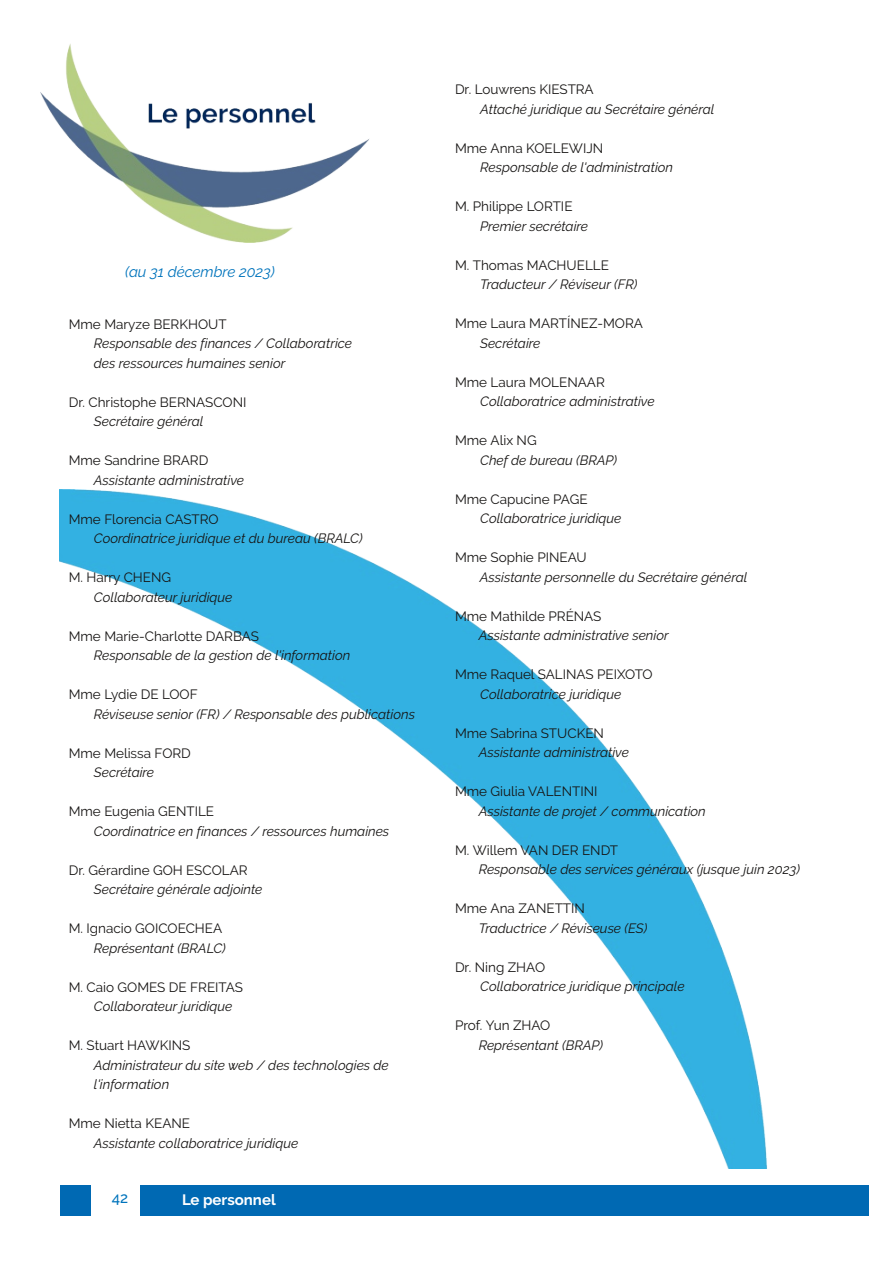
<style>
.page{position:relative;width:893px;height:1263px;background:#fff}
.page>*{position:absolute;margin:0;border:0;box-sizing:border-box;transform-origin:0 0}
.t1{font:italic 15px "Raleway";color:#0074bc}
.t2{font:700 15px "Raleway";color:#fff}
.t3{font:500 15px "Raleway";color:#0074bc}
.t4{font:italic 13.5px/19.5px "Raleway";color:#161413}
.t5{font:13.5px "Raleway";color:#161413}
</style>
<div class="page">
<div style="left:60px;top:1185px;width:809px;height:31px;background:#0069b3"></div>
<div style="left:91px;top:1185px;width:49px;height:31px;background:#fff"></div>
<img style="left:60px;top:490px;width:707px;height:678px">
<img style="left:41px;top:44px;width:328px;height:198px">
<p class="t1" style="left:125px;top:263px;width:151px">(au 31 décembre 2023)</p>
<p class="t5" style="left:69px;top:316px;width:159px">Mme Maryze BERKHOUT</p>
<p class="t4" style="left:94px;top:334px;width:260px">Responsable des finances / Collaboratrice des ressources humaines senior</p>
<p class="t5" style="left:69px;top:394px;width:179px">Dr. Christophe BERNASCONI</p>
<p class="t4" style="left:94px;top:412px;width:111px">Secrétaire général</p>
<p class="t5" style="left:69px;top:452px;width:141px">Mme Sandrine BRARD</p>
<p class="t4" style="left:94px;top:470px;width:152px">Assistante administrative</p>
<p class="t5" style="left:69px;top:511px;width:152px">Mme Florencia CASTRO</p>
<p class="t4" style="left:94px;top:529px;width:270px">Coordinatrice juridique et du bureau (BRALC)</p>
<p class="t5" style="left:69px;top:569px;width:104px">M. Harry CHENG</p>
<p class="t4" style="left:94px;top:587px;width:140px">Collaborateur juridique</p>
<p class="t5" style="left:69px;top:628px;width:192px">Mme Marie-Charlotte DARBAS</p>
<p class="t4" style="left:94px;top:646px;width:258px">Responsable de la gestion de l'information</p>
<p class="t5" style="left:69px;top:686px;width:130px">Mme Lydie DE LOOF</p>
<p class="t4" style="left:94px;top:704px;width:323px">Réviseuse senior (FR) / Responsable des publications</p>
<p class="t5" style="left:69px;top:745px;width:124px">Mme Melissa FORD</p>
<p class="t4" style="left:94px;top:763px;width:62px">Secrétaire</p>
<p class="t5" style="left:69px;top:803px;width:147px">Mme Eugenia GENTILE</p>
<p class="t4" style="left:94px;top:821px;width:297px">Coordinatrice en finances / ressources humaines</p>
<p class="t5" style="left:69px;top:862px;width:180px">Dr. Gérardine GOH ESCOLAR</p>
<p class="t4" style="left:94px;top:880px;width:170px">Secrétaire générale adjointe</p>
<p class="t5" style="left:69px;top:920px;width:155px">M. Ignacio GOICOECHEA</p>
<p class="t4" style="left:94px;top:938px;width:133px">Représentant (BRALC)</p>
<p class="t5" style="left:69px;top:979px;width:176px">M. Caio GOMES DE FREITAS</p>
<p class="t4" style="left:94px;top:997px;width:140px">Collaborateur juridique</p>
<p class="t5" style="left:69px;top:1037px;width:123px">M. Stuart HAWKINS</p>
<p class="t4" style="left:94px;top:1055px;width:296px">Administrateur du site web / des technologies de l'information</p>
<p class="t5" style="left:69px;top:1115px;width:123px">Mme Nietta KEANE</p>
<p class="t4" style="left:94px;top:1133px;width:206px">Assistante collaboratrice juridique</p>
<p class="t3" style="left:112px;top:1188px;width:18px">42</p>
<p class="t2" style="left:182px;top:1191px;width:95px">Le personnel</p>
<p class="t5" style="left:455px;top:81px;width:140px">Dr. Louwrens KIESTRA</p>
<p class="t4" style="left:480px;top:99px;width:236px">Attaché juridique au Secrétaire général</p>
<p class="t5" style="left:455px;top:140px;width:150px">Mme Anna KOELEWIJN</p>
<p class="t4" style="left:480px;top:158px;width:194px">Responsable de l'administration</p>
<p class="t5" style="left:455px;top:198px;width:119px">M. Philippe LORTIE</p>
<p class="t4" style="left:480px;top:216px;width:109px">Premier secrétaire</p>
<p class="t5" style="left:455px;top:257px;width:155px">M. Thomas MACHUELLE</p>
<p class="t4" style="left:480px;top:275px;width:159px">Traducteur / Réviseur (FR)</p>
<p class="t5" style="left:455px;top:315px;width:189px">Mme Laura MARTÍNEZ-MORA</p>
<p class="t4" style="left:480px;top:333px;width:62px">Secrétaire</p>
<p class="t5" style="left:455px;top:374px;width:151px">Mme Laura MOLENAAR</p>
<p class="t4" style="left:480px;top:392px;width:176px">Collaboratrice administrative</p>
<p class="t5" style="left:455px;top:432px;width:83px">Mme Alix NG</p>
<p class="t4" style="left:480px;top:450px;width:138px">Chef de bureau (BRAP)</p>
<p class="t5" style="left:455px;top:491px;width:134px">Mme Capucine PAGE</p>
<p class="t4" style="left:480px;top:509px;width:143px">Collaboratrice juridique</p>
<p class="t5" style="left:455px;top:549px;width:133px">Mme Sophie PINEAU</p>
<p class="t4" style="left:480px;top:567px;width:269px">Assistante personnelle du Secrétaire général</p>
<p class="t5" style="left:455px;top:608px;width:148px">Mme Mathilde PRÉNAS</p>
<p class="t4" style="left:479px;top:626px;width:191px">Assistante administrative senior</p>
<p class="t5" style="left:455px;top:666px;width:199px">Mme Raquel SALINAS PEIXOTO</p>
<p class="t4" style="left:480px;top:684px;width:143px">Collaboratrice juridique</p>
<p class="t5" style="left:455px;top:725px;width:150px">Mme Sabrina STUCKEN</p>
<p class="t4" style="left:479px;top:743px;width:152px">Assistante administrative</p>
<p class="t5" style="left:455px;top:783px;width:144px">Mme Giulia VALENTINI</p>
<p class="t4" style="left:479px;top:801px;width:229px">Assistante de projet / communication</p>
<p class="t5" style="left:455px;top:842px;width:165px">M. Willem VAN DER ENDT</p>
<p class="t4" style="left:479px;top:860px;width:323px">Responsable des services généraux (jusque juin 2023)</p>
<p class="t5" style="left:455px;top:900px;width:131px">Mme Ana ZANETTIN</p>
<p class="t4" style="left:479px;top:918px;width:170px">Traductrice / Réviseuse (ES)</p>
<p class="t5" style="left:455px;top:959px;width:92px">Dr. Ning ZHAO</p>
<p class="t4" style="left:480px;top:977px;width:206px">Collaboratrice juridique principale</p>
<p class="t5" style="left:455px;top:1017px;width:97px">Prof. Yun ZHAO</p>
<p class="t4" style="left:479px;top:1035px;width:126px">Représentant (BRAP)</p>
</div>
